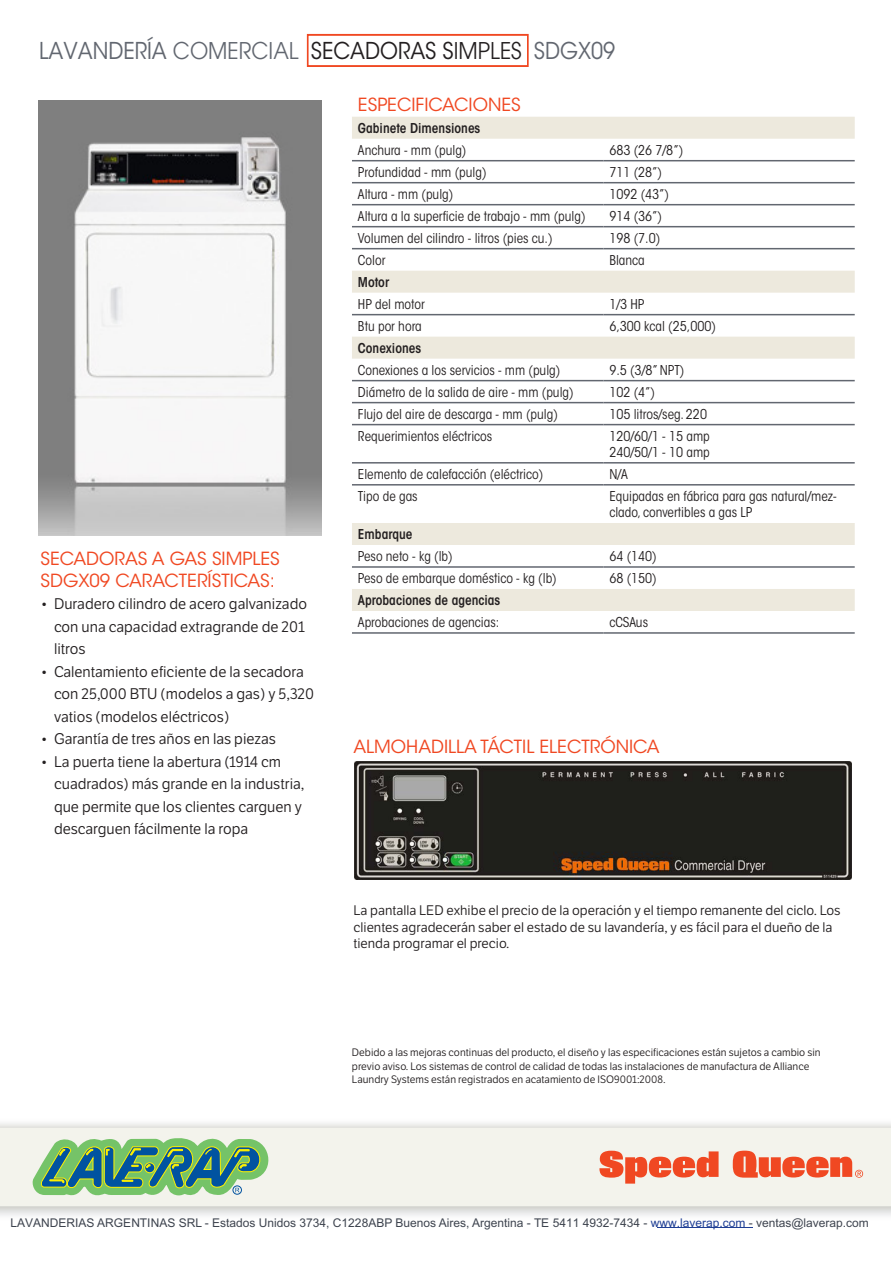
<style>
.page{position:relative;width:893px;height:1263px;background:#fff}
.page>*{position:absolute;margin:0;border:0;box-sizing:border-box;transform-origin:0 0}
.SPEC_HEAD{font:23.1px "ITC Avant Garde Std";color:#626770;scale:.91 1}
.Red_Subhead{font:18px/21.6px "ITC Avant Garde Std";color:#f04822}
.Bulleted{font:15px/22.5px "LFT Etica";color:#231f20}
.Spec_Table_Body{font:condensed 13.5px/16.2px "ITC Avant Garde Std";color:#231f20}
.Control_Text{font:13.5px/16.2px "LFT Etica";color:#231f20}
.Spec_Table_Bold{font:600 condensed 13.5px "ITC Avant Garde Std";color:#231f20}
.t1{font:300 12px "LFT Etica";color:#3e444f}
.Disclaimer{font:10.5px/13.5px "LFT Etica";color:#231f20}
.s1{font-family:"Avant Garde"}
.s2{color:#231f20}
.s3{font-family:"Avant Garde";color:#231f20}
.s4{color:#1e3e94}
</style>
<div class="page">
<img style="left:39px;top:100px;width:283px;height:435px">
<img style="left:355px;top:762px;width:497px;height:117px">
<svg style="left:352px;top:117px;width:503px;height:494px"></svg>
<hr style="left:352px;top:160px;width:251px;height:1px;background:#626770">
<hr style="left:603px;top:160px;width:252px;height:1px;background:#626770">
<hr style="left:352px;top:182px;width:251px;height:1px;background:#626770">
<hr style="left:603px;top:182px;width:252px;height:1px;background:#626770">
<hr style="left:352px;top:204px;width:251px;height:1px;background:#626770">
<hr style="left:603px;top:204px;width:252px;height:1px;background:#626770">
<hr style="left:352px;top:226px;width:251px;height:1px;background:#626770">
<hr style="left:603px;top:226px;width:252px;height:1px;background:#626770">
<hr style="left:352px;top:248px;width:251px;height:1px;background:#626770">
<hr style="left:603px;top:248px;width:252px;height:1px;background:#626770">
<hr style="left:352px;top:314px;width:251px;height:1px;background:#626770">
<hr style="left:603px;top:314px;width:252px;height:1px;background:#626770">
<hr style="left:352px;top:380px;width:251px;height:1px;background:#626770">
<hr style="left:603px;top:380px;width:252px;height:1px;background:#626770">
<hr style="left:352px;top:402px;width:251px;height:1px;background:#626770">
<hr style="left:603px;top:402px;width:252px;height:1px;background:#626770">
<hr style="left:352px;top:424px;width:251px;height:1px;background:#626770">
<hr style="left:603px;top:424px;width:252px;height:1px;background:#626770">
<hr style="left:352px;top:462px;width:251px;height:2px;background:#626770">
<hr style="left:603px;top:462px;width:252px;height:2px;background:#626770">
<hr style="left:352px;top:484px;width:251px;height:1px;background:#626770">
<hr style="left:603px;top:484px;width:252px;height:1px;background:#626770">
<hr style="left:352px;top:566px;width:251px;height:2px;background:#626770">
<hr style="left:603px;top:566px;width:252px;height:2px;background:#626770">
<hr style="left:352px;top:632px;width:251px;height:2px;background:#626770">
<hr style="left:603px;top:632px;width:252px;height:2px;background:#626770">
<div style="left:307px;top:34px;width:222px;height:33px;border:2px solid #f04822"></div>
<svg style="left:599px;top:1151px;width:120px;height:32px;background:#f1947b"></svg>
<svg style="left:733px;top:1151px;width:130px;height:27px;background:#f18d73"></svg>
<hr style="left:657px;top:1227px;width:96px;height:1px;background:#1e3e94">
<svg style="left:29px;top:1133px;width:245px;height:64px;background:#84b591"></svg>
<div style="left:233px;top:1185px;width:9px;height:9px;border:1px solid #0153a0;border-radius:50%"></div>
<p class="SPEC_HEAD" style="left:39px;top:37px;width:635px">LAVANDERÍA <span class="s1">COMERCIAL</span> <span class="s2">SECADORAS S</span><span class="s3">IMPLES</span> SDGX09</p>
<p class="Red_Subhead" style="left:40px;top:548px;width:241px">SECADORAS A GAS SIMPLES<br>SDGX09 CARACTERÍSTICAS:</p>
<p class="Bulleted" style="left:54px;top:593px;width:255px;text-indent:-14px">• Duradero cilindro de acero galvanizado con una capacidad extragrande de 201 litros</p>
<p class="Bulleted" style="left:54px;top:661px;width:262px;text-indent:-14px">• Calentamiento eficiente de la secadora con 25,000 BTU (modelos a gas) y 5,320 vatios (modelos eléctricos)</p>
<p class="Bulleted" style="left:40px;top:728px;width:237px">• Garantía de tres años en las piezas</p>
<p class="Bulleted" style="left:54px;top:751px;width:252px;text-indent:-14px">• La puerta tiene la abertura (1914 cm cuadrados) más grande en la industria, que permite que los clientes carguen y descarguen fácilmente la ropa</p>
<p class="Red_Subhead" style="left:358px;top:94px;width:164px">ESPECIFICACIONES</p>
<p class="Spec_Table_Bold" style="left:358px;top:119px;width:124px">Gabinete Dimensiones</p>
<p class="Spec_Table_Body" style="left:358px;top:142px;width:110px">Anchura - mm (pulg)</p>
<p class="Spec_Table_Body" style="left:609px;top:142px;width:75px">683 (26 7/8”)</p>
<p class="Spec_Table_Body" style="left:358px;top:164px;width:130px">Profundidad - mm (pulg)</p>
<p class="Spec_Table_Body" style="left:609px;top:164px;width:54px">711 (28”)</p>
<p class="Spec_Table_Body" style="left:358px;top:186px;width:97px">Altura - mm (pulg)</p>
<p class="Spec_Table_Body" style="left:609px;top:186px;width:61px">1092 (43”)</p>
<p class="Spec_Table_Body" style="left:358px;top:208px;width:229px">Altura a la superficie de trabajo - mm (pulg)</p>
<p class="Spec_Table_Body" style="left:609px;top:208px;width:54px">914 (36”)</p>
<p class="Spec_Table_Body" style="left:358px;top:230px;width:196px">Volumen del cilindro - litros (pies cu.)</p>
<p class="Spec_Table_Body" style="left:609px;top:230px;width:52px">198 (7.0)</p>
<p class="Spec_Table_Body" style="left:358px;top:252px;width:29px">Color</p>
<p class="Spec_Table_Body" style="left:609px;top:252px;width:37px">Blanca</p>
<p class="Spec_Table_Bold" style="left:358px;top:273px;width:33px">Motor</p>
<p class="Spec_Table_Body" style="left:358px;top:296px;width:68px">HP del motor</p>
<p class="Spec_Table_Body" style="left:609px;top:296px;width:37px">1/3 HP</p>
<p class="Spec_Table_Body" style="left:358px;top:318px;width:65px">Btu por hora</p>
<p class="Spec_Table_Body" style="left:609px;top:318px;width:108px">6,300 kcal (25,000)</p>
<p class="Spec_Table_Bold" style="left:358px;top:339px;width:65px">Conexiones</p>
<p class="Spec_Table_Body" style="left:358px;top:362px;width:204px">Conexiones a los servicios - mm (pulg)</p>
<p class="Spec_Table_Body" style="left:609px;top:362px;width:77px">9.5 (3/8” NPT)</p>
<p class="Spec_Table_Body" style="left:358px;top:384px;width:217px">Diámetro de la salida de aire - mm (pulg)</p>
<p class="Spec_Table_Body" style="left:609px;top:384px;width:47px">102 (4”)</p>
<p class="Spec_Table_Body" style="left:358px;top:406px;width:201px">Flujo del aire de descarga - mm (pulg)</p>
<p class="Spec_Table_Body" style="left:609px;top:406px;width:99px">105 litros/seg. 220</p>
<p class="Spec_Table_Body" style="left:358px;top:428px;width:136px">Requerimientos eléctricos</p>
<p class="Spec_Table_Body" style="left:609px;top:428px;width:102px">120/60/1 - 15 amp</p>
<p class="Spec_Table_Body" style="left:609px;top:444px;width:102px">240/50/1 - 10 amp</p>
<p class="Spec_Table_Body" style="left:358px;top:466px;width:187px">Elemento de calefacción (eléctrico)</p>
<p class="Spec_Table_Body" style="left:609px;top:466px;width:20px">N/A</p>
<p class="Spec_Table_Body" style="left:358px;top:488px;width:61px">Tipo de gas</p>
<p class="Spec_Table_Body" style="left:609px;top:488px;width:229px">Equipadas en fábrica para gas natural/mez&shy;clado, convertibles a gas LP</p>
<p class="Spec_Table_Bold" style="left:358px;top:526px;width:56px">Embarque</p>
<p class="Spec_Table_Body" style="left:358px;top:548px;width:96px">Peso neto - kg (lb)</p>
<p class="Spec_Table_Body" style="left:609px;top:548px;width:49px">64 (140)</p>
<p class="Spec_Table_Body" style="left:358px;top:570px;width:200px">Peso de embarque doméstico - kg (lb)</p>
<p class="Spec_Table_Body" style="left:609px;top:570px;width:49px">68 (150)</p>
<p class="Spec_Table_Bold" style="left:358px;top:592px;width:144px">Aprobaciones de agencias</p>
<p class="Spec_Table_Body" style="left:358px;top:614px;width:143px">Aprobaciones de agencias:</p>
<p class="Spec_Table_Body" style="left:609px;top:614px;width:40px">cCSAus</p>
<p class="Red_Subhead" style="left:353px;top:736px;width:308px">ALMOHADILLA TÁCTIL ELECTRÓNICA</p>
<p class="Control_Text" style="left:353px;top:903px;width:489px">La pantalla LED exhibe el precio de la operación y el tiempo remanente del ciclo. Los clientes agradecerán saber el estado de su lavandería, y es fácil para el dueño de la tienda programar el precio.</p>
<p class="Disclaimer" style="left:352px;top:1046px;width:470px">Debido a las mejoras continuas del producto, el diseño y las especificaciones están sujetos a cambio sin previo aviso. Los sistemas de control de calidad de todas las instalaciones de manufactura de Alliance<br>Laundry Systems están registrados en acatamiento de ISO9001:2008.</p>
<p class="t1" style="left:11px;top:1219px;width:860px">LAVANDERIAS ARGENTINAS SRL - Estados Unidos 3734, C1228ABP Buenos Aires, Argentina - TE 5411 4932-7434 - <span class="s4">www.laverap.com</span> - ventas@laverap.com</p>
</div>
